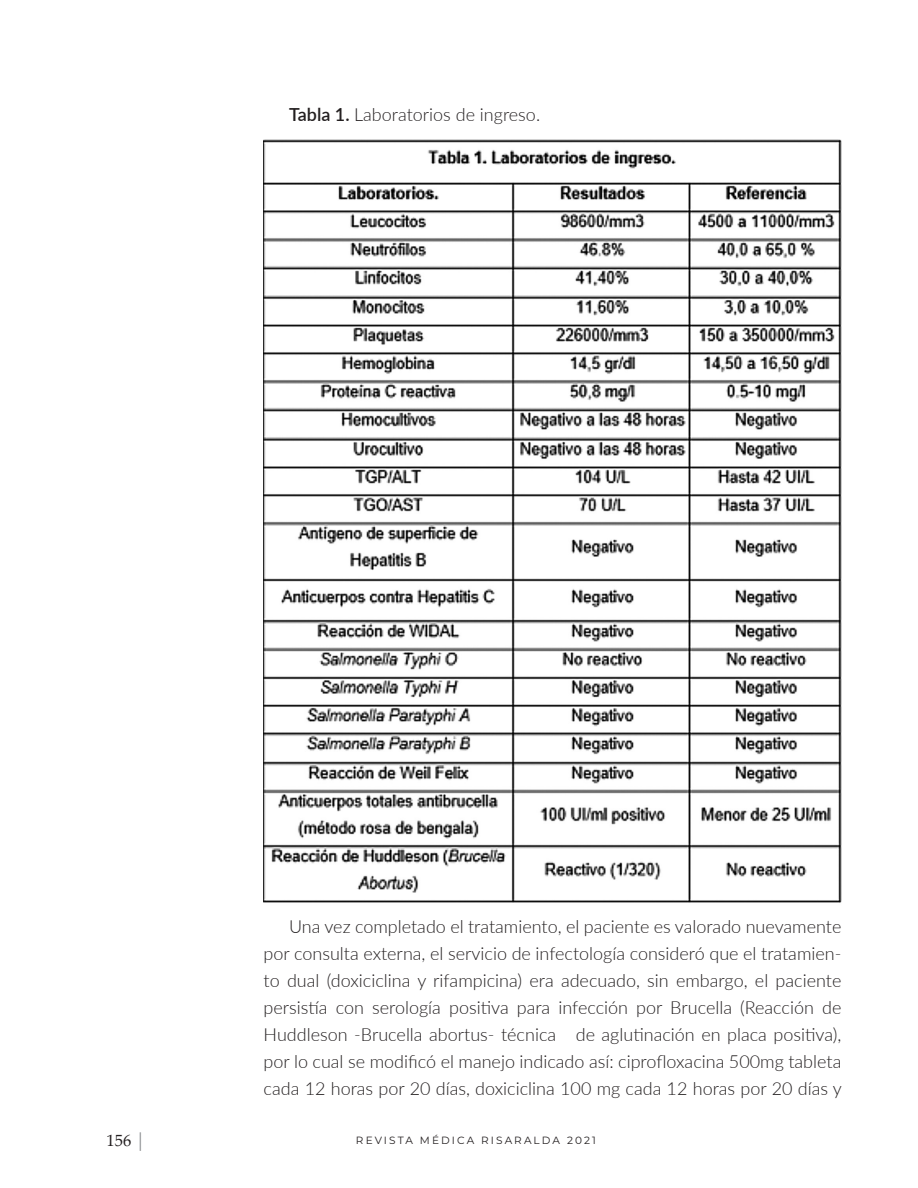
<style>
.page{position:relative;width:918px;height:1188px;background:#fff}
.page>*{position:absolute;margin:0;border:0;box-sizing:border-box;transform-origin:0 0}
.CUERPO_TEXTO{font:300 18px/27px "Lato";color:#231f20;text-align:justify}
.t1{font:16.5px "Palatino Linotype";color:#231f20}
.t2{font:10.5px "Montserrat";letter-spacing:.2em;color:#231f20}
.s1{font-weight:600}
.s2{color:#808285}
</style>
<div class="page">
<img style="left:264px;top:140px;width:577px;height:763px">
<p class="CUERPO_TEXTO" style="left:289px;top:100px;width:253px"><span class="s1">Tabla 1.</span> Laboratorios de ingreso.</p>
<p class="CUERPO_TEXTO" style="left:264px;top:912px;width:580px;text-indent:26px">Una vez completado el tratamiento, el paciente es valorado nuevamente por consulta externa, el servicio de infectología consideró que el tratamien&shy;to dual (doxiciclina y rifampicina) era adecuado, sin embargo, el paciente persistía con serología positiva para infección por Brucella (Reacción de Huddleson -Brucella abortus- técnica de aglutinación en placa positiva), por lo cual se modificó el manejo indicado así: ciprofloxacina 500mg tableta cada 12 horas por 20 días, doxiciclina 100 mg cada 12 horas por 20 días y</p>
<p class="t1" style="left:107px;top:1128px;width:40px">156 <span class="s2">⏐</span></p>
<p class="t2" style="left:356px;top:1133px;width:241px">REVISTA MÉDICA RISARALDA 2021</p>
</div>
